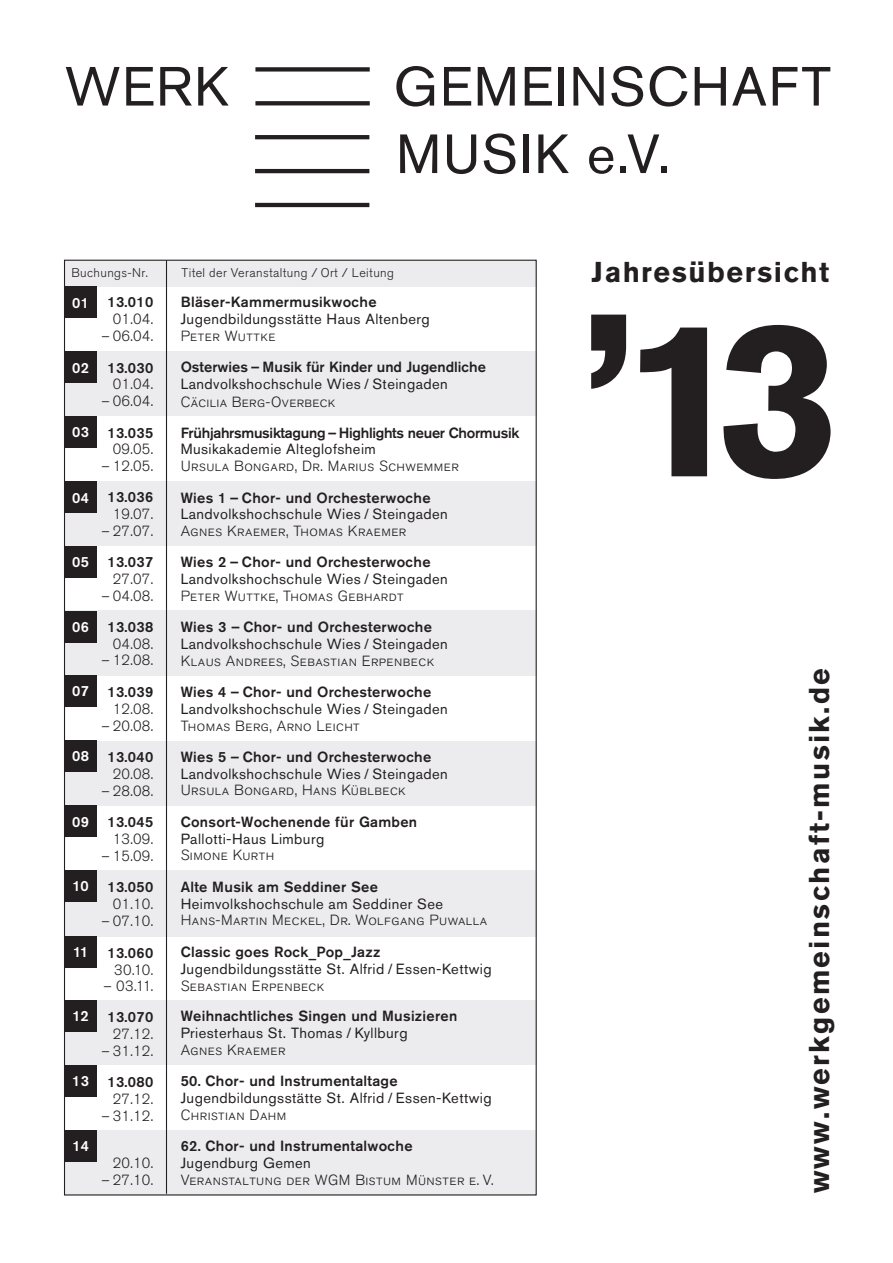
<style>
.page{position:relative;width:893px;height:1263px;background:#fff}
.page>*{position:absolute;margin:0;border:0;box-sizing:border-box;transform-origin:0 0}
.t1{font:700 219.45px "Akzidenz Grotesk BQ";color:#231f20}
.t2{font:54.6px/67.5px "Akzidenz Grotesk BQ";letter-spacing:.03em;color:#231f20}
.t3{font:700 28.5px "Akzidenz Grotesk BQ";letter-spacing:.08em;color:#231f20}
.t4{font:700 28.5px "Akzidenz Grotesk BQ";letter-spacing:.055em;color:#231f20}
.t5{font:14.7px "Akzidenz Grotesk BQ";letter-spacing:.03em;color:#231f20}
.t6{font:500 14.7px "Akzidenz Grotesk BQ";letter-spacing:.02em;color:#231f20}
.t7{font:14.7px "Akzidenz Grotesk BQ Light SC";letter-spacing:.03em;color:#231f20}
.t8{font:300 14.7px "Akzidenz Grotesk BQ";letter-spacing:.02em;color:#231f20}
.t9{font:500 14.7px "Akzidenz Grotesk BQ";letter-spacing:-.02em;color:#231f20}
.t10{font:500 14.7px "Akzidenz Grotesk BQ";color:#231f20}
.t11{font:500 14.7px "Akzidenz Grotesk BQ";letter-spacing:.03em;color:#fff}
.t12{font:300 12.6px "Akzidenz Grotesk BQ";letter-spacing:.03em;color:#231f20}
</style>
<div class="page">
<div style="left:65px;top:260px;width:472px;height:26px;background:#ececee"></div>
<div style="left:65px;top:352px;width:472px;height:64px;background:#ececee"></div>
<div style="left:65px;top:481px;width:472px;height:64px;background:#ececee"></div>
<div style="left:65px;top:611px;width:472px;height:65px;background:#ececee"></div>
<div style="left:65px;top:741px;width:472px;height:65px;background:#ececee"></div>
<div style="left:65px;top:870px;width:472px;height:66px;background:#ececee"></div>
<div style="left:65px;top:1000px;width:472px;height:65px;background:#ececee"></div>
<div style="left:64px;top:1130px;width:472px;height:65px;background:#ececee"></div>
<svg style="left:255px;top:67px;width:115px;height:5px"></svg>
<svg style="left:255px;top:135px;width:114px;height:4px"></svg>
<svg style="left:255px;top:101px;width:115px;height:4px"></svg>
<svg style="left:255px;top:169px;width:114px;height:4px"></svg>
<svg style="left:255px;top:203px;width:114px;height:4px"></svg>
<hr style="left:166px;top:260px;width:1px;height:934px;background:#231f20">
<div style="left:65px;top:286px;width:32px;height:32px;background:#231f20"></div>
<div style="left:65px;top:352px;width:32px;height:31px;background:#231f20"></div>
<div style="left:65px;top:416px;width:32px;height:32px;background:#231f20"></div>
<div style="left:65px;top:482px;width:32px;height:31px;background:#231f20"></div>
<div style="left:65px;top:546px;width:32px;height:31px;background:#231f20"></div>
<div style="left:65px;top:611px;width:32px;height:31px;background:#231f20"></div>
<div style="left:65px;top:675px;width:32px;height:32px;background:#231f20"></div>
<div style="left:65px;top:740px;width:32px;height:32px;background:#231f20"></div>
<div style="left:65px;top:806px;width:32px;height:31px;background:#231f20"></div>
<div style="left:65px;top:870px;width:32px;height:32px;background:#231f20"></div>
<div style="left:65px;top:936px;width:32px;height:32px;background:#231f20"></div>
<div style="left:65px;top:1000px;width:32px;height:32px;background:#231f20"></div>
<div style="left:65px;top:1065px;width:32px;height:31px;background:#231f20"></div>
<div style="left:65px;top:1130px;width:32px;height:32px;background:#231f20"></div>
<h2 class="t2" style="left:65px;top:52px;width:165px">WERK</h2>
<h2 class="t2" style="left:394px;top:52px;width:439px">GEMEINSCHAFT<br>MUSIK e.V.</h2>
<p class="t12" style="left:72px;top:266px;width:78px">Buchungs-Nr.</p>
<p class="t12" style="left:182px;top:266px;width:214px">Titel der Veranstaltung / Ort / Leitung</p>
<h3 class="t4" style="left:591px;top:255px;width:239px">Jahresübersicht</h3>
<p class="t11" style="left:72px;top:293px;width:18px">01</p>
<p class="t11" style="left:72px;top:358px;width:18px">02</p>
<p class="t11" style="left:72px;top:423px;width:18px">03</p>
<p class="t11" style="left:72px;top:488px;width:18px">04</p>
<p class="t11" style="left:72px;top:553px;width:18px">05</p>
<p class="t11" style="left:72px;top:618px;width:18px">06</p>
<p class="t11" style="left:72px;top:682px;width:18px">07</p>
<p class="t11" style="left:72px;top:747px;width:18px">08</p>
<p class="t11" style="left:72px;top:812px;width:18px">09</p>
<p class="t11" style="left:73px;top:877px;width:18px">10</p>
<p class="t11" style="left:73px;top:943px;width:17px">11</p>
<p class="t11" style="left:73px;top:1007px;width:18px">12</p>
<p class="t11" style="left:72px;top:1072px;width:18px">13</p>
<p class="t11" style="left:72px;top:1137px;width:18px">14</p>
<p class="t6" style="left:108px;top:293px;width:47px">13.010</p>
<p class="t8" style="left:113px;top:311px;width:42px">01.04.</p>
<p class="t8" style="left:102px;top:327px;width:53px">– 06.04.</p>
<p class="t6" style="left:108px;top:358px;width:47px">13.030</p>
<p class="t8" style="left:113px;top:376px;width:42px">01.04.</p>
<p class="t8" style="left:102px;top:393px;width:53px">– 06.04.</p>
<p class="t6" style="left:108px;top:423px;width:47px">13.035</p>
<p class="t8" style="left:113px;top:441px;width:42px">09.05.</p>
<p class="t8" style="left:102px;top:458px;width:53px">– 12.05.</p>
<p class="t6" style="left:108px;top:488px;width:47px">13.036</p>
<p class="t8" style="left:113px;top:506px;width:42px">19.07.</p>
<p class="t8" style="left:102px;top:523px;width:53px">– 27.07.</p>
<p class="t6" style="left:108px;top:553px;width:47px">13.037</p>
<p class="t8" style="left:113px;top:571px;width:42px">27.07.</p>
<p class="t8" style="left:102px;top:587px;width:53px">– 04.08.</p>
<p class="t6" style="left:108px;top:618px;width:47px">13.038</p>
<p class="t8" style="left:113px;top:635px;width:42px">04.08.</p>
<p class="t8" style="left:102px;top:652px;width:53px">– 12.08.</p>
<p class="t6" style="left:108px;top:683px;width:47px">13.039</p>
<p class="t8" style="left:113px;top:700px;width:42px">12.08.</p>
<p class="t8" style="left:102px;top:717px;width:53px">– 20.08.</p>
<p class="t6" style="left:108px;top:748px;width:47px">13.040</p>
<p class="t8" style="left:113px;top:766px;width:42px">20.08.</p>
<p class="t8" style="left:102px;top:782px;width:53px">– 28.08.</p>
<p class="t6" style="left:108px;top:813px;width:47px">13.045</p>
<p class="t8" style="left:113px;top:830px;width:42px">13.09.</p>
<p class="t8" style="left:102px;top:847px;width:53px">– 15.09.</p>
<p class="t6" style="left:108px;top:878px;width:47px">13.050</p>
<p class="t8" style="left:113px;top:896px;width:42px">01.10.</p>
<p class="t8" style="left:102px;top:912px;width:53px">– 07.10.</p>
<p class="t6" style="left:108px;top:944px;width:47px">13.060</p>
<p class="t8" style="left:114px;top:961px;width:41px">30.10.</p>
<p class="t8" style="left:103px;top:978px;width:51px">– 03.11.</p>
<p class="t6" style="left:108px;top:1008px;width:47px">13.070</p>
<p class="t8" style="left:113px;top:1025px;width:42px">27.12.</p>
<p class="t8" style="left:102px;top:1042px;width:53px">– 31.12.</p>
<p class="t6" style="left:108px;top:1073px;width:47px">13.080</p>
<p class="t8" style="left:113px;top:1090px;width:42px">27.12.</p>
<p class="t8" style="left:102px;top:1107px;width:53px">– 31.12.</p>
<p class="t8" style="left:113px;top:1155px;width:42px">20.10.</p>
<p class="t8" style="left:102px;top:1172px;width:53px">– 27.10.</p>
<p class="t6" style="left:181px;top:293px;width:197px">Bläser-Kammermusikwoche</p>
<p class="t5" style="left:181px;top:310px;width:250px">Jugendbildungsstätte Haus Altenberg</p>
<p class="t7" style="left:181px;top:328px;width:96px">Peter Wuttke</p>
<p class="t10" style="left:181px;top:358px;width:307px">Osterwies – Musik für Kinder und Jugendliche</p>
<p class="t5" style="left:181px;top:375px;width:269px">Landvolkshochschule Wies / Steingaden</p>
<p class="t7" style="left:181px;top:393px;width:156px">Cäcilia Berg-Overbeck</p>
<p class="t9" style="left:181px;top:423px;width:340px">Frühjahrsmusiktagung – Highlights neuer Chormusik</p>
<p class="t5" style="left:181px;top:441px;width:197px">Musikakademie Alteglofsheim</p>
<p class="t7" style="left:181px;top:458px;width:280px">Ursula Bongard, Dr. Marius Schwemmer</p>
<p class="t6" style="left:181px;top:488px;width:251px">Wies 1 – Chor- und Orchesterwoche</p>
<p class="t5" style="left:181px;top:505px;width:269px">Landvolkshochschule Wies / Steingaden</p>
<p class="t7" style="left:181px;top:523px;width:227px">Agnes Kraemer, Thomas Kraemer</p>
<p class="t6" style="left:181px;top:553px;width:251px">Wies 2 – Chor- und Orchesterwoche</p>
<p class="t5" style="left:181px;top:570px;width:269px">Landvolkshochschule Wies / Steingaden</p>
<p class="t7" style="left:181px;top:587px;width:225px">Peter Wuttke, Thomas Gebhardt</p>
<p class="t6" style="left:181px;top:618px;width:253px">Wies 3 – Chor- und Orchesterwoche</p>
<p class="t5" style="left:181px;top:635px;width:269px">Landvolkshochschule Wies / Steingaden</p>
<p class="t7" style="left:181px;top:652px;width:255px">Klaus Andrees, Sebastian Erpenbeck</p>
<p class="t6" style="left:181px;top:683px;width:252px">Wies 4 – Chor- und Orchesterwoche</p>
<p class="t5" style="left:181px;top:700px;width:269px">Landvolkshochschule Wies / Steingaden</p>
<p class="t7" style="left:181px;top:717px;width:181px">Thomas Berg, Arno Leicht</p>
<p class="t6" style="left:181px;top:748px;width:252px">Wies 5 – Chor- und Orchesterwoche</p>
<p class="t5" style="left:181px;top:765px;width:269px">Landvolkshochschule Wies / Steingaden</p>
<p class="t7" style="left:181px;top:782px;width:227px">Ursula Bongard, Hans Küblbeck</p>
<p class="t6" style="left:181px;top:813px;width:238px">Consort-Wochenende für Gamben</p>
<p class="t5" style="left:181px;top:830px;width:145px">Pallotti-Haus Limburg</p>
<p class="t7" style="left:181px;top:847px;width:95px">Simone Kurth</p>
<p class="t6" style="left:181px;top:878px;width:199px">Alte Musik am Seddiner See</p>
<p class="t5" style="left:181px;top:895px;width:264px">Heimvolkshochschule am Seddiner See</p>
<p class="t7" style="left:181px;top:912px;width:308px">Hans-Martin Meckel, Dr. Wolfgang Puwalla</p>
<p class="t6" style="left:181px;top:943px;width:201px">Classic goes Rock_Pop_Jazz</p>
<p class="t5" style="left:181px;top:960px;width:312px">Jugendbildungsstätte St. Alfrid / Essen-Kettwig</p>
<p class="t7" style="left:181px;top:977px;width:145px">Sebastian Erpenbeck</p>
<p class="t6" style="left:181px;top:1007px;width:278px">Weihnachtliches Singen und Musizieren</p>
<p class="t5" style="left:181px;top:1024px;width:228px">Priesterhaus St. Thomas / Kyllburg</p>
<p class="t7" style="left:181px;top:1041px;width:106px">Agnes Kraemer</p>
<p class="t6" style="left:181px;top:1072px;width:218px">50. Chor- und Instrumentaltage</p>
<p class="t5" style="left:181px;top:1089px;width:312px">Jugendbildungsstätte St. Alfrid / Essen-Kettwig</p>
<p class="t7" style="left:181px;top:1106px;width:107px">Christian Dahm</p>
<p class="t6" style="left:181px;top:1137px;width:233px">62. Chor- und Instrumentalwoche</p>
<p class="t5" style="left:181px;top:1154px;width:132px">Jugendburg Gemen</p>
<p class="t7" style="left:181px;top:1171px;width:314px">Veranstaltung der WGM Bistum Münster e. V.</p>
<h1 class="t1" style="left:581px;top:273px;width:260px">’13</h1>
<h3 class="t3" style="left:803px;top:1193px;width:527px;rotate:-90deg">www.werkgemeinschaft-musik.de</h3>
</div>
